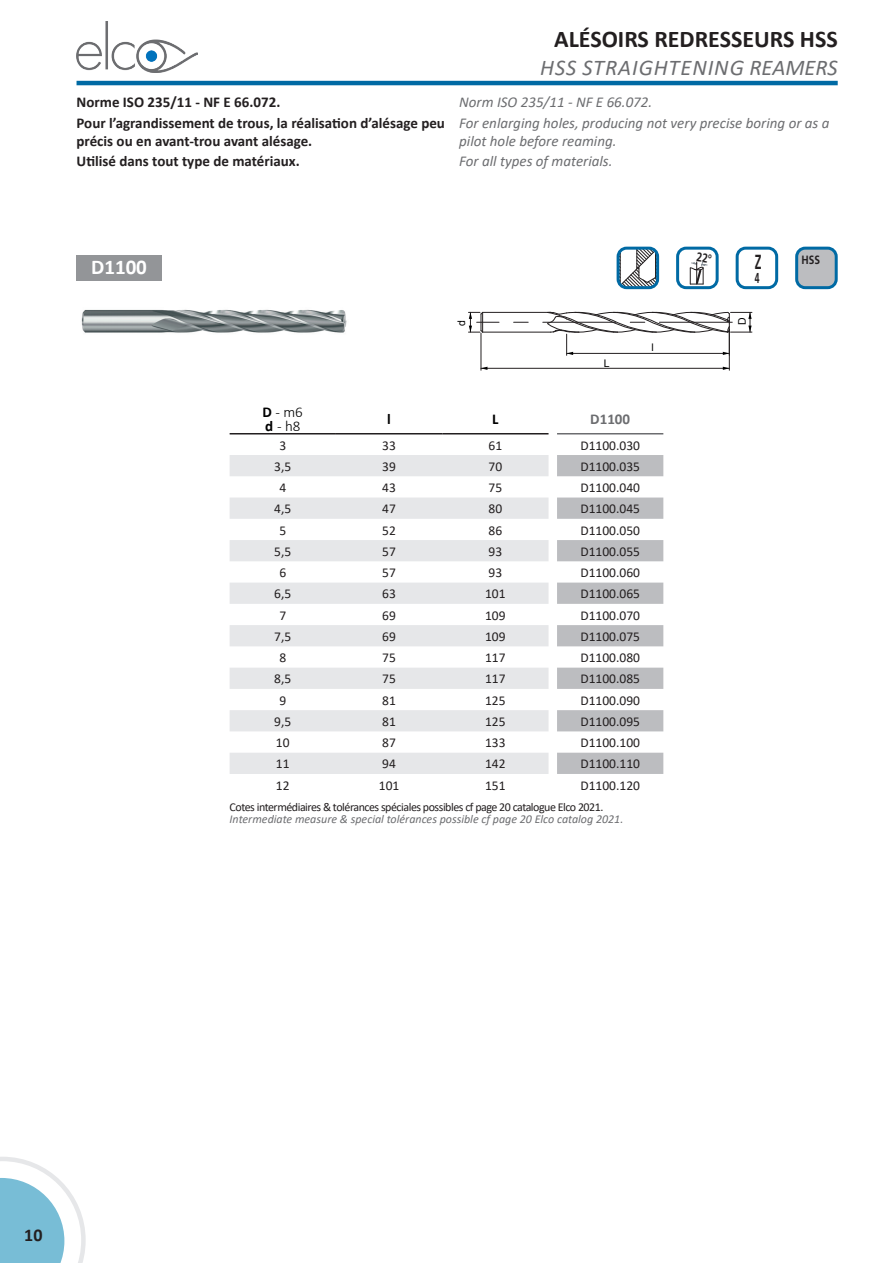
<style>
.page{position:relative;width:893px;height:1263px;background:#fff}
.page>*{position:absolute;margin:0;border:0;box-sizing:border-box;transform-origin:0 0}
.t1{font:700 24px "Calibri";color:#231f20}
.t2{font:italic 22.5px "Calibri";letter-spacing:.04em;color:#6c6d70}
.t3{font:700 21px "Calibri";color:#fff}
.t4{font:700 20.4px "Frutiger";color:#231f20;scale:.6 1}
.t5{font:700 18px "Calibri";color:#231f20}
.t6{font:700 15px/18px "Calibri";color:#231f20}
.t7{font:italic 15px/18px "Calibri";color:#6c6d70}
.t8{font:300 15px/13.5px "Calibri";color:#000}
.t9{font:700 15px "Calibri";color:#6c6d70}
.t10{font:700 15px "Calibri";color:#000}
.t11{font:700 14.4px "Frutiger";color:#231f20;scale:.6 1}
.t12{font:13.5px "Calibri";color:#231f20}
.t13{font:12px "Calibri";letter-spacing:-.04em;color:#231f20}
.t14{font:italic 12px "Calibri";color:#6c6d70}
.t15{font:700 12px "Frutiger";color:#231f20;scale:.85 1}
.t16{font:10.5px "Arial";color:#000}
.s1{font-weight:700}
</style>
<div class="page">
<svg style="left:0;top:1157px;width:86px;height:106px"></svg>
<img style="left:77px;top:21px;width:120px;height:51px">
<div style="left:77px;top:255px;width:85px;height:26px;background:#939598"></div>
<hr style="left:481px;top:368px;width:248px;height:1px;background:#231f20">
<hr style="left:481px;top:333px;width:1px;height:37px;background:#231f20">
<hr style="left:729px;top:329px;width:1px;height:41px;background:#231f20">
<svg style="left:481px;top:367px;width:6px;height:3px"></svg>
<svg style="left:723px;top:367px;width:6px;height:3px"></svg>
<svg style="left:468px;top:311px;width:284px;height:44px"></svg>
<img style="left:81px;top:309px;width:266px;height:24px">
<svg style="left:230px;top:455px;width:319px;height:319px;fill:#e6e7e9"></svg>
<svg style="left:557px;top:455px;width:106px;height:319px"></svg>
<hr style="left:230px;top:433px;width:106px;height:1px;background:#231f20">
<hr style="left:336px;top:433px;width:106px;height:1px;background:#231f20">
<hr style="left:442px;top:433px;width:107px;height:1px;background:#231f20">
<hr style="left:557px;top:433px;width:106px;height:1px;background:#6c6d70">
<div style="left:736px;top:247px;width:42px;height:42px;border:3px solid #006aa4;border-radius:9px"></div>
<svg style="left:618px;top:248px;width:40px;height:40px"></svg>
<div style="left:617px;top:247px;width:42px;height:42px;border:3px solid #006aa4;border-radius:9px"></div>
<div style="left:676px;top:247px;width:43px;height:42px;border:3px solid #006aa4;border-radius:9px"></div>
<div style="left:797px;top:248px;width:39px;height:40px;background:#bcbdc0;border-radius:9px"></div>
<div style="left:795px;top:247px;width:43px;height:42px;border:3px solid #006aa4;border-radius:9px"></div>
<hr style="left:77px;top:81px;width:761px;height:4px;background:#006aa4">
<svg style="left:689px;top:261px;width:19px;height:24px"></svg>
<h1 class="t1" style="left:554px;top:22px;width:285px">ALÉSOIRS REDRESSEURS HSS</h1>
<h2 class="t2" style="left:540px;top:52px;width:299px">HSS STRAIGHTENING REAMERS</h2>
<p class="t6" style="left:77px;top:93px;width:205px">Norme ISO 235/11 - NF E 66.072.</p>
<p class="t7" style="left:459px;top:92px;width:194px">Norm ISO 235/11 - NF E 66.072.</p>
<p class="t6" style="left:77px;top:114px;width:370px">Pour l’agrandissement de trous, la réalisation d’alésage peu précis ou en avant-trou avant alésage.</p>
<p class="t7" style="left:459px;top:114px;width:372px">For enlarging holes, producing not very precise boring or as a pilot hole before reaming.</p>
<p class="t6" style="left:77px;top:152px;width:225px">Utilisé dans tout type de matériaux.</p>
<p class="t7" style="left:459px;top:152px;width:155px">For all types of materials.</p>
<h3 class="t3" style="left:91px;top:252px;width:57px">D1100</h3>
<h3 class="t4" style="left:755px;top:250px;width:13px">Z</h3>
<p class="t11" style="left:755px;top:270px;width:9px">4</p>
<p class="t16" style="left:456px;top:326px;width:7px;rotate:-90deg">d</p>
<p class="t16" style="left:736px;top:325px;width:9px;rotate:-90deg">D</p>
<p class="t16" style="left:651px;top:342px;width:4px">l</p>
<p class="t16" style="left:604px;top:357px;width:7px">L</p>
<p class="t8" style="left:263px;top:405px;width:42px"><span class="s1">D</span> - m6 <span class="s1">d</span> - h8</p>
<p class="t10" style="left:387px;top:408px;width:5px">l</p>
<p class="t10" style="left:492px;top:408px;width:8px">L</p>
<p class="t9" style="left:590px;top:408px;width:41px">D1100</p>
<p class="t12" style="left:279px;top:436px;width:8px">3</p>
<p class="t12" style="left:382px;top:436px;width:15px">33</p>
<p class="t12" style="left:489px;top:436px;width:15px">61</p>
<p class="t12" style="left:580px;top:436px;width:61px">D1100.030</p>
<p class="t12" style="left:274px;top:457px;width:19px">3,5</p>
<p class="t12" style="left:382px;top:457px;width:15px">39</p>
<p class="t12" style="left:489px;top:457px;width:15px">70</p>
<p class="t12" style="left:580px;top:457px;width:61px">D1100.035</p>
<p class="t12" style="left:279px;top:478px;width:8px">4</p>
<p class="t12" style="left:382px;top:478px;width:15px">43</p>
<p class="t12" style="left:489px;top:478px;width:15px">75</p>
<p class="t12" style="left:580px;top:478px;width:61px">D1100.040</p>
<p class="t12" style="left:274px;top:499px;width:19px">4,5</p>
<p class="t12" style="left:382px;top:499px;width:15px">47</p>
<p class="t12" style="left:489px;top:499px;width:15px">80</p>
<p class="t12" style="left:580px;top:499px;width:61px">D1100.045</p>
<p class="t12" style="left:279px;top:521px;width:8px">5</p>
<p class="t12" style="left:382px;top:521px;width:15px">52</p>
<p class="t12" style="left:489px;top:521px;width:15px">86</p>
<p class="t12" style="left:580px;top:521px;width:61px">D1100.050</p>
<p class="t12" style="left:274px;top:542px;width:19px">5,5</p>
<p class="t12" style="left:382px;top:542px;width:15px">57</p>
<p class="t12" style="left:489px;top:542px;width:15px">93</p>
<p class="t12" style="left:580px;top:542px;width:61px">D1100.055</p>
<p class="t12" style="left:279px;top:563px;width:8px">6</p>
<p class="t12" style="left:382px;top:563px;width:15px">57</p>
<p class="t12" style="left:489px;top:563px;width:15px">93</p>
<p class="t12" style="left:580px;top:563px;width:61px">D1100.060</p>
<p class="t12" style="left:274px;top:584px;width:19px">6,5</p>
<p class="t12" style="left:382px;top:584px;width:15px">63</p>
<p class="t12" style="left:485px;top:584px;width:22px">101</p>
<p class="t12" style="left:580px;top:584px;width:61px">D1100.065</p>
<p class="t12" style="left:279px;top:606px;width:8px">7</p>
<p class="t12" style="left:382px;top:606px;width:15px">69</p>
<p class="t12" style="left:485px;top:606px;width:22px">109</p>
<p class="t12" style="left:580px;top:606px;width:61px">D1100.070</p>
<p class="t12" style="left:274px;top:627px;width:19px">7,5</p>
<p class="t12" style="left:382px;top:627px;width:15px">69</p>
<p class="t12" style="left:485px;top:627px;width:22px">109</p>
<p class="t12" style="left:580px;top:627px;width:61px">D1100.075</p>
<p class="t12" style="left:279px;top:648px;width:8px">8</p>
<p class="t12" style="left:382px;top:648px;width:15px">75</p>
<p class="t12" style="left:485px;top:648px;width:22px">117</p>
<p class="t12" style="left:580px;top:648px;width:61px">D1100.080</p>
<p class="t12" style="left:274px;top:669px;width:19px">8,5</p>
<p class="t12" style="left:382px;top:669px;width:15px">75</p>
<p class="t12" style="left:485px;top:669px;width:22px">117</p>
<p class="t12" style="left:580px;top:669px;width:61px">D1100.085</p>
<p class="t12" style="left:279px;top:691px;width:8px">9</p>
<p class="t12" style="left:382px;top:691px;width:15px">81</p>
<p class="t12" style="left:485px;top:691px;width:22px">125</p>
<p class="t12" style="left:580px;top:691px;width:61px">D1100.090</p>
<p class="t12" style="left:274px;top:712px;width:19px">9,5</p>
<p class="t12" style="left:382px;top:712px;width:15px">81</p>
<p class="t12" style="left:485px;top:712px;width:22px">125</p>
<p class="t12" style="left:580px;top:712px;width:61px">D1100.095</p>
<p class="t12" style="left:276px;top:733px;width:15px">10</p>
<p class="t12" style="left:382px;top:733px;width:15px">87</p>
<p class="t12" style="left:485px;top:733px;width:22px">133</p>
<p class="t12" style="left:580px;top:733px;width:61px">D1100.100</p>
<p class="t12" style="left:276px;top:754px;width:15px">11</p>
<p class="t12" style="left:382px;top:754px;width:15px">94</p>
<p class="t12" style="left:485px;top:754px;width:22px">142</p>
<p class="t12" style="left:580px;top:754px;width:61px">D1100.110</p>
<p class="t12" style="left:276px;top:776px;width:15px">12</p>
<p class="t12" style="left:379px;top:776px;width:22px">101</p>
<p class="t12" style="left:485px;top:776px;width:22px">151</p>
<p class="t12" style="left:580px;top:776px;width:61px">D1100.120</p>
<p class="t13" style="left:230px;top:798px;width:375px">Cotes intermédiaires &amp; tolérances spéciales possibles cf page 20 catalogue Elco 2021.</p>
<p class="t14" style="left:230px;top:810px;width:395px">Intermediate measure &amp; special tolérances possible cf page 20 Elco catalog 2021.</p>
<p class="t15" style="left:801px;top:253px;width:23px">HSS</p>
<h3 class="t5" style="left:24px;top:1222px;width:20px">10</h3>
</div>
